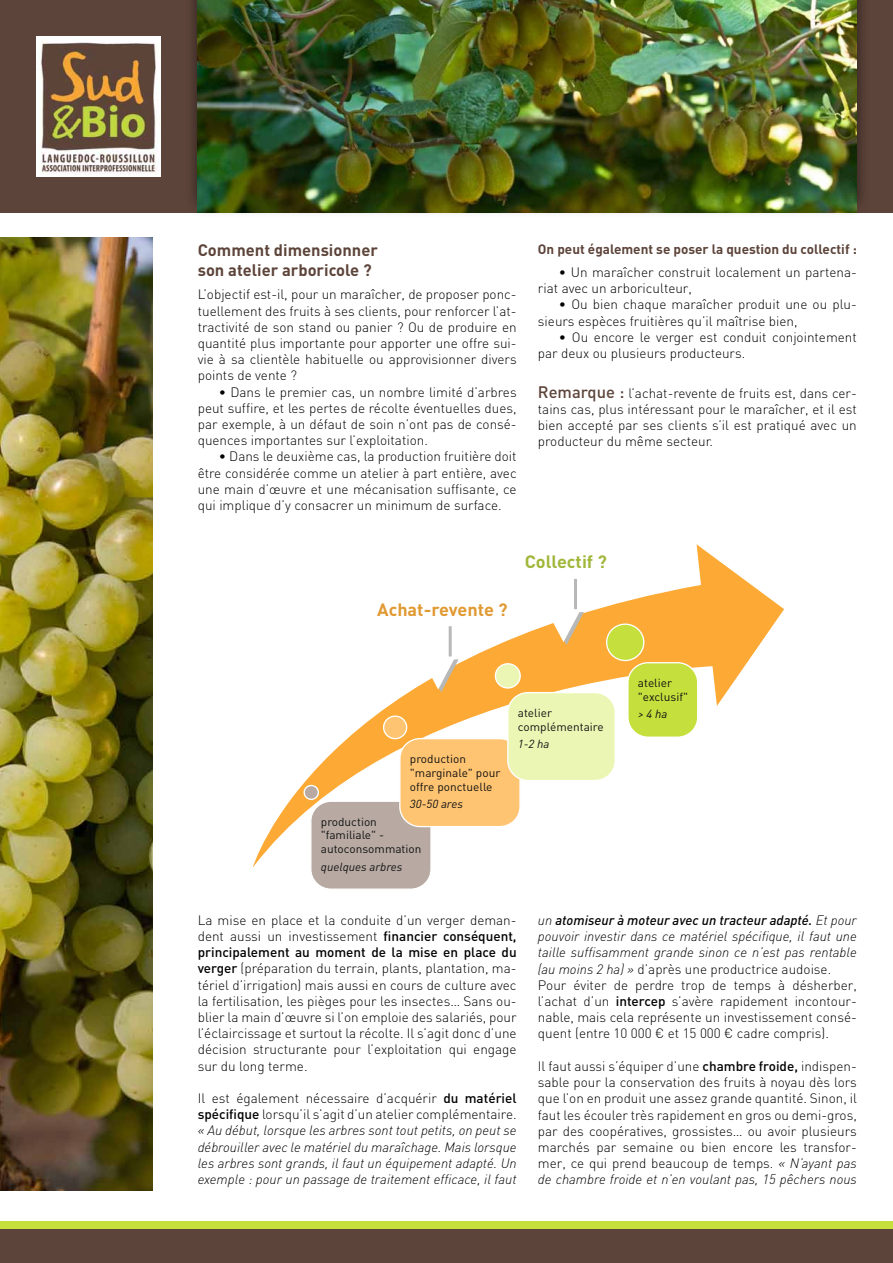
<style>
.page{position:relative;width:893px;height:1263px;background:#fff}
.page>*{position:absolute;margin:0;border:0;box-sizing:border-box;transform-origin:0 0}
.t1{font:700 17.7px "DIN";color:#e19932}
.t2{font:700 17.7px "DIN";color:#a0b73a}
.t3{font:700 16.5px/19.8px "DIN";color:#5d443a}
.t4{font:300 13.5px/16.2px "DIN";color:#000;text-align:justify}
.t5{font:italic 300 13.5px/16.2px "DIN";color:#000;text-align:justify}
.t6{font:700 13.5px "DIN";color:#5d443a}
.t7{font:11.55px/14px "DIN";color:#111212}
.t8{font:italic 11.55px "DIN";color:#111212}
.s1{font-weight:500;font-size:16.5px;color:#5d443a}
.s2{font-weight:500}
.s3{font-style:normal}
.s4{font-weight:500;font-style:normal}
.s5{font-style:italic}
.s6{font-weight:500;font-style:italic}
</style>
<div class="page">
<svg style="left:253px;top:544px;width:531px;height:323px"></svg>
<div style="left:311px;top:801px;width:120px;height:88px;background:#b8aaa3;border-radius:20px"></div>
<div style="left:310px;top:800px;width:122px;height:90px;border:1px solid #fff;border-radius:20px"></div>
<div style="left:400px;top:739px;width:120px;height:87px;background:#ffc471;border-radius:20px"></div>
<div style="left:399px;top:738px;width:122px;height:89px;border:1px solid #fff;border-radius:20px"></div>
<div style="left:508px;top:693px;width:107px;height:87px;background:#ecf6b4;border-radius:20px"></div>
<div style="left:507px;top:692px;width:109px;height:89px;border:1px solid #fff;border-radius:20px"></div>
<div style="left:628px;top:663px;width:70px;height:74px;background:#c5df3c;border-radius:20px"></div>
<div style="left:627px;top:662px;width:71px;height:76px;border:1px solid #fff;border-radius:20px"></div>
<div style="left:304px;top:785px;width:14px;height:14px;background:#b8aaa3;border-radius:50%"></div>
<div style="left:304px;top:785px;width:15px;height:15px;border:1px solid #fff;border-radius:50%"></div>
<div style="left:384px;top:716px;width:23px;height:23px;background:#ffc471;border-radius:50%"></div>
<div style="left:383px;top:715px;width:24px;height:24px;border:1px solid #fff;border-radius:50%"></div>
<div style="left:495px;top:664px;width:25px;height:24px;background:#ecf6b4;border-radius:50%"></div>
<div style="left:495px;top:663px;width:26px;height:26px;border:1px solid #fff;border-radius:50%"></div>
<div style="left:607px;top:624px;width:37px;height:36px;background:#c5df3c;border-radius:50%"></div>
<div style="left:606px;top:623px;width:38px;height:38px;border:1px solid #fff;border-radius:50%"></div>
<svg style="left:421px;top:623px;width:38px;height:69px"></svg>
<svg style="left:546px;top:576px;width:38px;height:69px"></svg>
<div style="left:0;top:1221px;width:893px;height:42px;background:#c5df3c"></div>
<div style="left:0;top:0;width:893px;height:213px;background:#5d443a"></div>
<div style="left:0;top:1230px;width:893px;height:33px;background:#5d443a"></div>
<img style="left:37px;top:36px;width:123px;height:140px">
<div style="left:183px;top:0;width:687px;height:218px;background:#000;opacity:.6"></div>
<img style="left:198px;top:0;width:659px;height:213px">
<img style="left:0;top:237px;width:152px;height:953px">
<p class="t3" style="left:198px;top:240px;width:182px">Comment dimensionner son atelier arboricole ?</p>
<p class="t4" style="left:198px;top:286px;width:320px">L’objectif est-il, pour un maraîcher, de proposer ponc&shy;tuellement des fruits à ses clients, pour renforcer l’at&shy;tractivité de son stand ou panier ? Ou de produire en quantité plus importante pour apporter une offre sui&shy;vie à sa clientèle habituelle ou approvisionner divers points de vente ?</p>
<p class="t4" style="left:198px;top:383px;width:320px;text-indent:21px">• Dans le premier cas, un nombre limité d’arbres peut suffire, et les pertes de récolte éventuelles dues, par exemple, à un défaut de soin n’ont pas de consé&shy;quences importantes sur l’exploitation.</p>
<p class="t4" style="left:198px;top:448px;width:320px;text-indent:21px">• Dans le deuxième cas, la production fruitière doit être considérée comme un atelier à part entière, avec une main d’œuvre et une mécanisation suffisante, ce qui implique d’y consacrer un minimum de surface.</p>
<p class="t6" style="left:538px;top:240px;width:320px">On peut également se poser la question du collectif :</p>
<p class="t4" style="left:538px;top:264px;width:320px;text-indent:21px">• Un maraîcher construit localement un partena&shy;riat avec un arboriculteur,</p>
<p class="t4" style="left:538px;top:296px;width:320px;text-indent:21px">• Ou bien chaque maraîcher produit une ou plu&shy;sieurs espèces fruitières qu’il maîtrise bien,</p>
<p class="t4" style="left:538px;top:329px;width:320px;text-indent:21px">• Ou encore le verger est conduit conjointement par deux ou plusieurs producteurs.</p>
<p class="t4" style="left:538px;top:384px;width:320px"><span class="s1">Remarque :</span> l’achat-revente de fruits est, dans cer&shy;tains cas, plus intéressant pour le maraîcher, et il est bien accepté par ses clients s’il est pratiqué avec un producteur du même secteur.</p>
<h1 class="t1" style="left:377px;top:598px;width:132px">Achat-revente ?</h1>
<h1 class="t2" style="left:525px;top:550px;width:84px">Collectif ?</h1>
<p class="t7" style="left:410px;top:751px;width:92px">production "marginale" pour offre ponctuelle</p>
<p class="t8" style="left:410px;top:796px;width:55px">30-50 ares</p>
<p class="t7" style="left:321px;top:814px;width:102px">production "familiale" - autoconsommation</p>
<p class="t8" style="left:321px;top:859px;width:83px">quelques arbres</p>
<p class="t7" style="left:518px;top:705px;width:87px">atelier complémentaire</p>
<p class="t8" style="left:518px;top:736px;width:33px">1-2 ha</p>
<p class="t7" style="left:638px;top:676px;width:52px">atelier "exclusif"</p>
<p class="t8" style="left:638px;top:707px;width:31px">&gt; 4 ha</p>
<p class="t4" style="left:198px;top:912px;width:320px">La mise en place et la conduite d’un verger deman&shy;dent aussi un investissement <span class="s2">financier conséquent, principalement au moment de la mise en place du verger</span> (préparation du terrain, plants, plantation, ma&shy;tériel d’irrigation) mais aussi en cours de culture avec la fertilisation, les pièges pour les insectes… Sans ou&shy;blier la main d’œuvre si l’on emploie des salariés, pour l’éclaircissage et surtout la récolte. Il s’agit donc d’une décision structurante pour l’exploitation qui engage sur du long terme.</p>
<p class="t5" style="left:198px;top:1090px;width:320px"><span class="s3">Il est également nécessaire d’acquérir</span> <span class="s4">du matériel spécifique</span> <span class="s3">lorsqu’il s’agit d’un atelier complémentaire. </span>« Au début, lorsque les arbres sont tout petits, on peut se débrouiller avec le matériel du maraîchage. Mais lorsque les arbres sont grands, il faut un équipement adapté. Un exemple : pour un passage de traitement efficace, il faut</p>
<p class="t4" style="left:538px;top:912px;width:320px;text-align:left"><span class="s5">un</span> <span class="s6">atomiseur à moteur avec un tracteur adapté.</span> <span class="s5">Et pour pouvoir investir dans ce matériel spécifique, il faut une taille suffisamment grande sinon ce n’est pas rentable (au moins 2 ha) »</span> d’après une productrice audoise.<br>Pour éviter de perdre trop de temps à désherber, l’achat d’un <span class="s2">intercep</span> s’avère rapidement incontour&shy;nable, mais cela représente un investissement consé&shy;quent (entre 10 000 € et 15 000 € cadre compris).</p>
<p class="t4" style="left:538px;top:1058px;width:320px">Il faut aussi s’équiper d’une <span class="s2">chambre froide,</span> indispen&shy;sable pour la conservation des fruits à noyau dès lors que l’on en produit une assez grande quantité. Sinon, il faut les écouler très rapidement en gros ou demi-gros, par des coopératives, grossistes… ou avoir plusieurs marchés par semaine ou bien encore les transfor&shy;mer, ce qui prend beaucoup de temps. <span class="s5">« N’ayant pas de chambre froide et n’en voulant pas, 15 pêchers nous</span></p>
</div>
